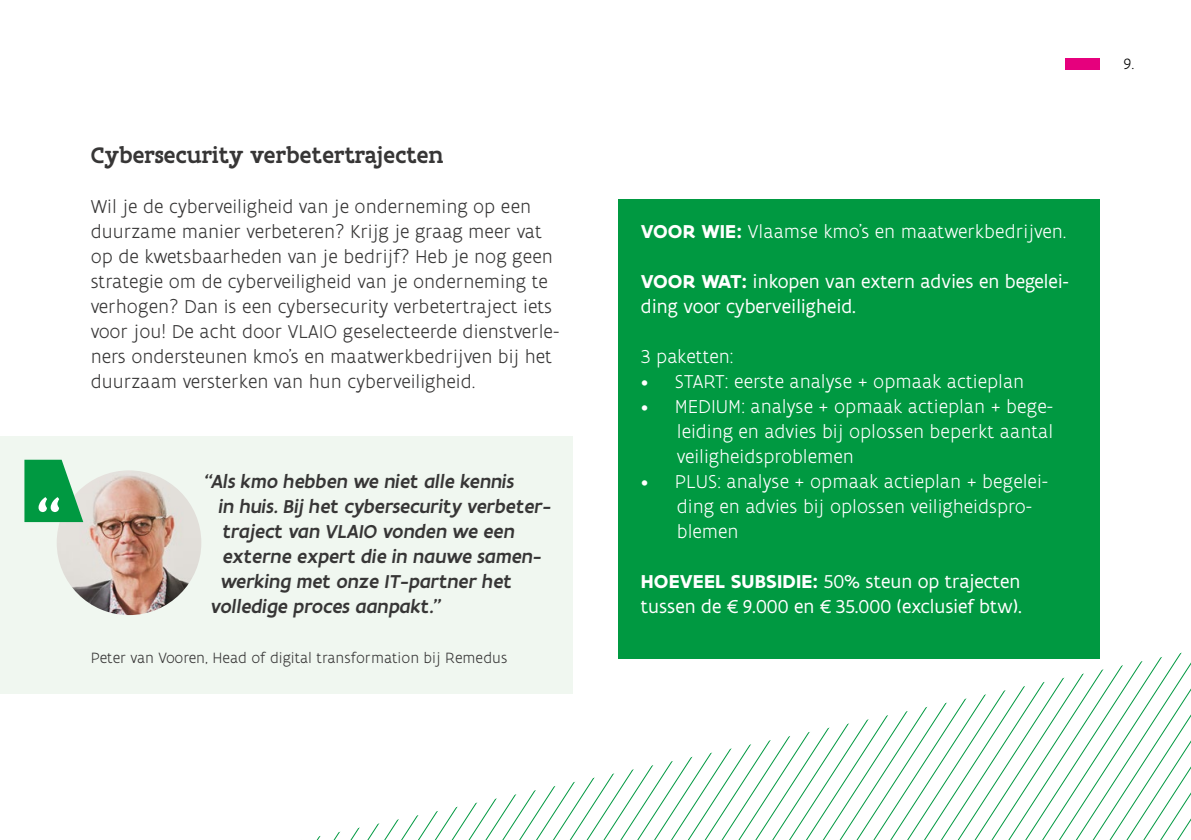
<style>
.page{position:relative;width:1191px;height:840px;background:#fff}
.page>*{position:absolute;margin:0;border:0;box-sizing:border-box;transform-origin:0 0}
.t1{font:500 24px "Flanders Art Serif";color:#373636}
.t2{font:300 20px/25px "Flanders Art Sans";color:#373636}
.t3{font:300 20px/25px "Flanders Art Sans";color:#fff;text-align:justify}
.t4{font:italic 500 20px "Flanders Art Sans";color:#373636}
.t5{font:20px/25px "Flanders Art Sans";color:#fff}
.Onder_quote{font:300 16px "Flanders Art Sans";color:#373636}
.t6{font:300 16px "Flanders Art Sans";color:#000}
.s1{font-weight:700}
</style>
<div class="page">
<div style="left:0;top:435px;width:573px;height:258px;background:#f0f7f0"></div>
<img style="left:57px;top:470px;width:144px;height:144px;border-radius:72px">
<svg style="left:800px;top:658px;width:20px;height:181px"></svg>
<svg style="left:820px;top:658px;width:20px;height:181px"></svg>
<svg style="left:840px;top:658px;width:19px;height:181px"></svg>
<svg style="left:859px;top:658px;width:20px;height:181px"></svg>
<svg style="left:879px;top:658px;width:19px;height:181px"></svg>
<svg style="left:898px;top:658px;width:20px;height:181px"></svg>
<svg style="left:918px;top:658px;width:19px;height:181px"></svg>
<svg style="left:937px;top:658px;width:20px;height:181px"></svg>
<svg style="left:957px;top:658px;width:19px;height:181px"></svg>
<svg style="left:976px;top:658px;width:20px;height:181px"></svg>
<svg style="left:996px;top:650px;width:195px;height:189px"></svg>
<svg style="left:24px;top:459px;width:59px;height:63px"></svg>
<div style="left:618px;top:198px;width:481px;height:460px;background:#009941"></div>
<div style="left:1065px;top:58px;width:34px;height:11px;background:#e6007d"></div>
<h3 class="t1" style="left:91px;top:139px;width:354px">Cybersecurity verbetertrajecten</h3>
<p class="t2" style="left:91px;top:193px;width:470px">Wil je de cyberveiligheid van je onderneming op een duurzame manier verbeteren? Krijg je graag meer vat op de kwetsbaarheden van je bedrijf? Heb je nog geen strategie om de cyberveiligheid van je onderneming te verhogen? Dan is een cybersecurity verbetertraject iets voor jou! De acht door VLAIO geselecteerde dienstverle&shy;ners ondersteunen kmo’s en maatwerkbedrijven bij het duurzaam versterken van hun cyberveiligheid.</p>
<p class="t4" style="left:205px;top:469px;width:311px">“Als kmo hebben we niet alle kennis</p>
<p class="t4" style="left:219px;top:494px;width:334px">in huis. Bij het cybersecurity verbeter-</p>
<p class="t4" style="left:223px;top:519px;width:293px">traject van VLAIO vonden we een</p>
<p class="t4" style="left:223px;top:544px;width:320px">externe expert die in nauwe samen-</p>
<p class="t4" style="left:221px;top:569px;width:293px">werking met onze IT-partner het</p>
<p class="t4" style="left:211px;top:594px;width:233px">volledige proces aanpakt.”</p>
<p class="Onder_quote" style="left:91px;top:648px;width:418px">Peter van Vooren, Head of digital transformation bij Remedus</p>
<p class="t6" style="left:1123px;top:54px;width:12px">9.</p>
<p class="t3" style="left:641px;top:218px;width:427px"><span class="s1">VOOR WIE:</span> Vlaamse kmo’s en maatwerkbedrijven.</p>
<p class="t5" style="left:641px;top:268px;width:429px"><span class="s1">VOOR WAT:</span> inkopen van extern advies en begelei&shy;ding voor cyberveiligheid.</p>
<p class="t3" style="left:641px;top:343px;width:94px">3 paketten:</p>
<p class="t3" style="left:641px;top:368px;width:385px">• START: eerste analyse + opmaak actieplan</p>
<p class="t3" style="left:677px;top:393px;width:378px;text-indent:-36px">• MEDIUM: analyse + opmaak actieplan + bege&shy;leiding en advies bij oplossen beperkt aantal veiligheidsproblemen</p>
<p class="t3" style="left:677px;top:468px;width:373px;text-align:left;text-indent:-36px">• PLUS: analyse + opmaak actieplan + begelei&shy;ding en advies bij oplossen veiligheidspro&shy;blemen</p>
<p class="t5" style="left:641px;top:568px;width:383px"><span class="s1">HOEVEEL SUBSIDIE:</span> 50% steun op trajecten tussen de €9.000 en €35.000 (exclusief btw).</p>
</div>
